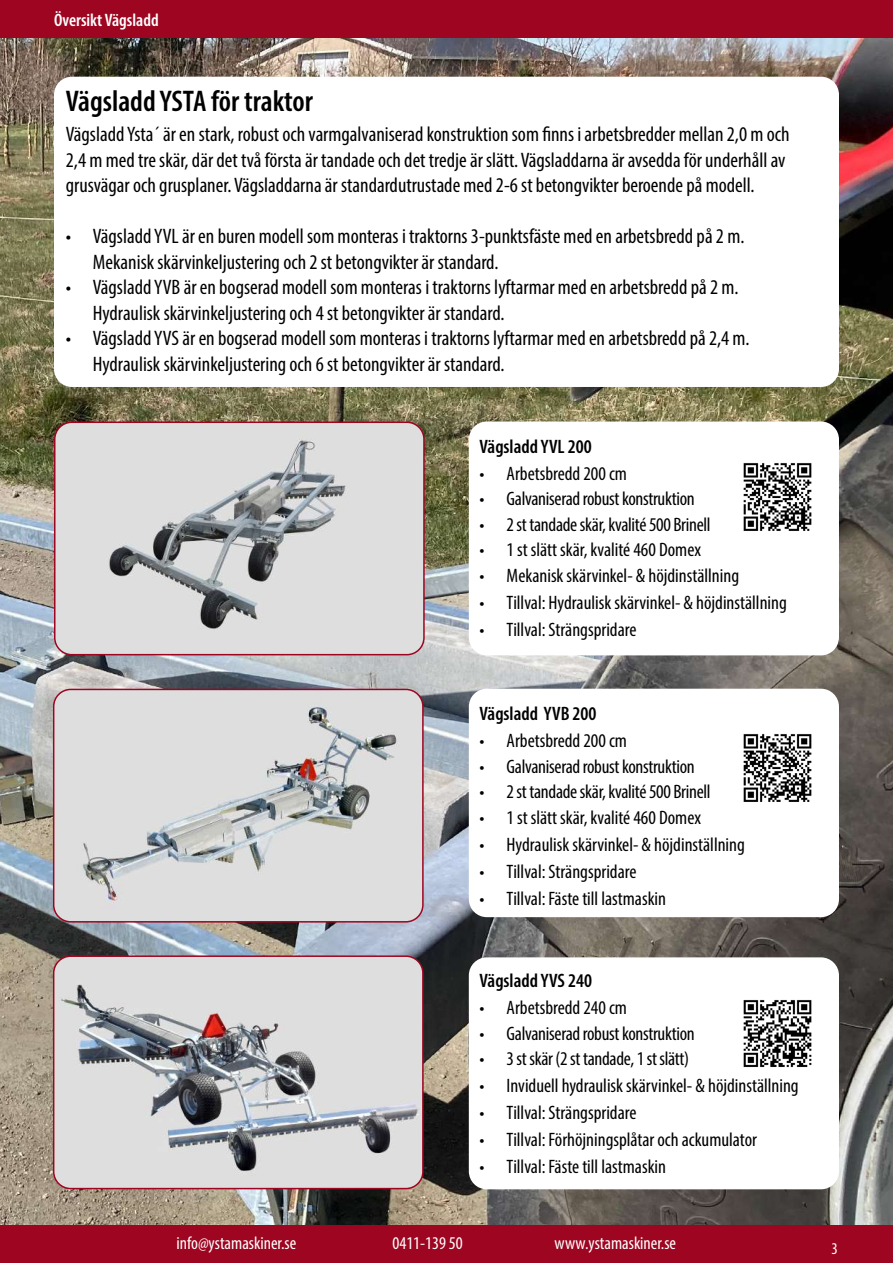
<style>
.page{position:relative;width:893px;height:1263px;background:#fff}
.page>*{position:absolute;margin:0;border:0;box-sizing:border-box;transform-origin:0 0}
.t1{font:600 condensed 30px "Myriad Pro";color:#000}
.t2{font:condensed 21px/25.5px "Myriad Pro";color:#000}
.t3{font:condensed 19.5px "Myriad Pro";color:#000}
.t4{font:600 condensed 19.5px "Myriad Pro";color:#000}
.t5{font:condensed 18px "Myriad Pro";color:#fff}
.t6{font:600 condensed 18px "Myriad Pro";color:#fff}
.t7{font:condensed 16.5px "Myriad Pro";color:#fff}
</style>
<div class="page">
<div style="left:0;top:1224px;width:893px;height:39px;background:#9d0520"></div>
<div style="left:0;top:0;width:893px;height:39px;background:#9d0520"></div>
<img style="left:0;top:39px;width:893px;height:1185px">
<img style="left:55px;top:422px;width:369px;height:233px">
<div style="left:54px;top:421px;width:371px;height:234px;border:2px solid #9d0520;border-radius:17px"></div>
<div style="left:469px;top:957px;width:370px;height:232px;background:#fff;border-radius:18px"></div>
<div style="left:469px;top:421px;width:370px;height:234px;background:#fff;border-radius:18px"></div>
<img style="left:54px;top:689px;width:369px;height:233px">
<div style="left:53px;top:689px;width:371px;height:233px;border:2px solid #9d0520;border-radius:17px"></div>
<div style="left:469px;top:689px;width:370px;height:228px;background:#fff;border-radius:18px"></div>
<img style="left:54px;top:956px;width:369px;height:232px">
<div style="left:53px;top:955px;width:371px;height:234px;border:2px solid #9d0520;border-radius:17px"></div>
<img style="left:743px;top:463px;width:69px;height:68px">
<img style="left:743px;top:734px;width:69px;height:68px">
<img style="left:743px;top:1000px;width:69px;height:67px">
<div style="left:54px;top:77px;width:785px;height:310px;background:#fff;border-radius:18px"></div>
<p class="t6" style="left:54px;top:9px;width:106px">Översikt Vägsladd</p>
<h1 class="t1" style="left:66px;top:82px;width:249px">Vägsladd YSTA för traktor</h1>
<p class="t2" style="left:66px;top:121px;width:725px">Vägsladd Ysta´ är en stark, robust och varmgalvaniserad konstruktion som finns i arbetsbredder mellan 2,0 m och<br>2,4 m med tre skär, där det två första är tandade och det tredje är slätt. Vägsladdarna är avsedda för underhåll av grusvägar och grusplaner. Vägsladdarna är standardutrustade med 2-6 st betongvikter beroende på modell.</p>
<p class="t2" style="left:93px;top:223px;width:653px;text-indent:-27px">• Vägsladd YVL är en buren modell som monteras i traktorns 3-punktsfäste med en arbetsbredd på 2 m.<br>Mekanisk skärvinkeljustering och 2 st betongvikter är standard.</p>
<p class="t2" style="left:93px;top:274px;width:647px;text-indent:-27px">• Vägsladd YVB är en bogserad modell som monteras i traktorns lyftarmar med en arbetsbredd på 2 m.<br>Hydraulisk skärvinkeljustering och 4 st betongvikter är standard.</p>
<p class="t2" style="left:93px;top:325px;width:658px;text-indent:-27px">• Vägsladd YVS är en bogserad modell som monteras i traktorns lyftarmar med en arbetsbredd på 2,4 m.<br>Hydraulisk skärvinkeljustering och 6 st betongvikter är standard.</p>
<p class="t4" style="left:480px;top:434px;width:114px">Vägsladd YVL 200</p>
<p class="t3" style="left:480px;top:461px;width:149px">• Arbetsbredd 200 cm</p>
<p class="t3" style="left:480px;top:487px;width:217px">• Galvaniserad robust konstruktion</p>
<p class="t3" style="left:480px;top:512px;width:233px">• 2 st tandade skär, kvalité 500 Brinell</p>
<p class="t3" style="left:480px;top:538px;width:223px">• 1 st slätt skär, kvalité 460 Domex</p>
<p class="t3" style="left:480px;top:563px;width:261px">• Mekanisk skärvinkel- &amp; höjdinställning</p>
<p class="t3" style="left:480px;top:590px;width:309px">• Tillval: Hydraulisk skärvinkel- &amp; höjdinställning</p>
<p class="t3" style="left:480px;top:617px;width:158px">• Tillval: Strängspridare</p>
<p class="t4" style="left:480px;top:702px;width:118px">Vägsladd YVB 200</p>
<p class="t3" style="left:480px;top:729px;width:149px">• Arbetsbredd 200 cm</p>
<p class="t3" style="left:480px;top:755px;width:217px">• Galvaniserad robust konstruktion</p>
<p class="t3" style="left:480px;top:780px;width:233px">• 2 st tandade skär, kvalité 500 Brinell</p>
<p class="t3" style="left:480px;top:806px;width:223px">• 1 st slätt skär, kvalité 460 Domex</p>
<p class="t3" style="left:480px;top:833px;width:267px">• Hydraulisk skärvinkel- &amp; höjdinställning</p>
<p class="t3" style="left:480px;top:860px;width:158px">• Tillval: Strängspridare</p>
<p class="t3" style="left:480px;top:887px;width:188px">• Tillval: Fäste till lastmaskin</p>
<p class="t4" style="left:480px;top:969px;width:114px">Vägsladd YVS 240</p>
<p class="t3" style="left:480px;top:996px;width:149px">• Arbetsbredd 240 cm</p>
<p class="t3" style="left:480px;top:1021px;width:217px">• Galvaniserad robust konstruktion</p>
<p class="t3" style="left:480px;top:1047px;width:211px">• 3 st skär (2 st tandade, 1 st slätt)</p>
<p class="t3" style="left:480px;top:1074px;width:321px">• Inviduell hydraulisk skärvinkel- &amp; höjdinställning</p>
<p class="t3" style="left:480px;top:1101px;width:158px">• Tillval: Strängspridare</p>
<p class="t3" style="left:480px;top:1128px;width:279px">• Tillval: Förhöjningsplåtar och ackumulator</p>
<p class="t3" style="left:480px;top:1155px;width:188px">• Tillval: Fäste till lastmaskin</p>
<p class="t5" style="left:176px;top:1232px;width:121px">info@ystamaskiner.se</p>
<p class="t5" style="left:392px;top:1232px;width:72px">0411-139 50</p>
<p class="t5" style="left:554px;top:1232px;width:123px">www.ystamaskiner.se</p>
<p class="t7" style="left:831px;top:1238px;width:8px">3</p>
</div>
